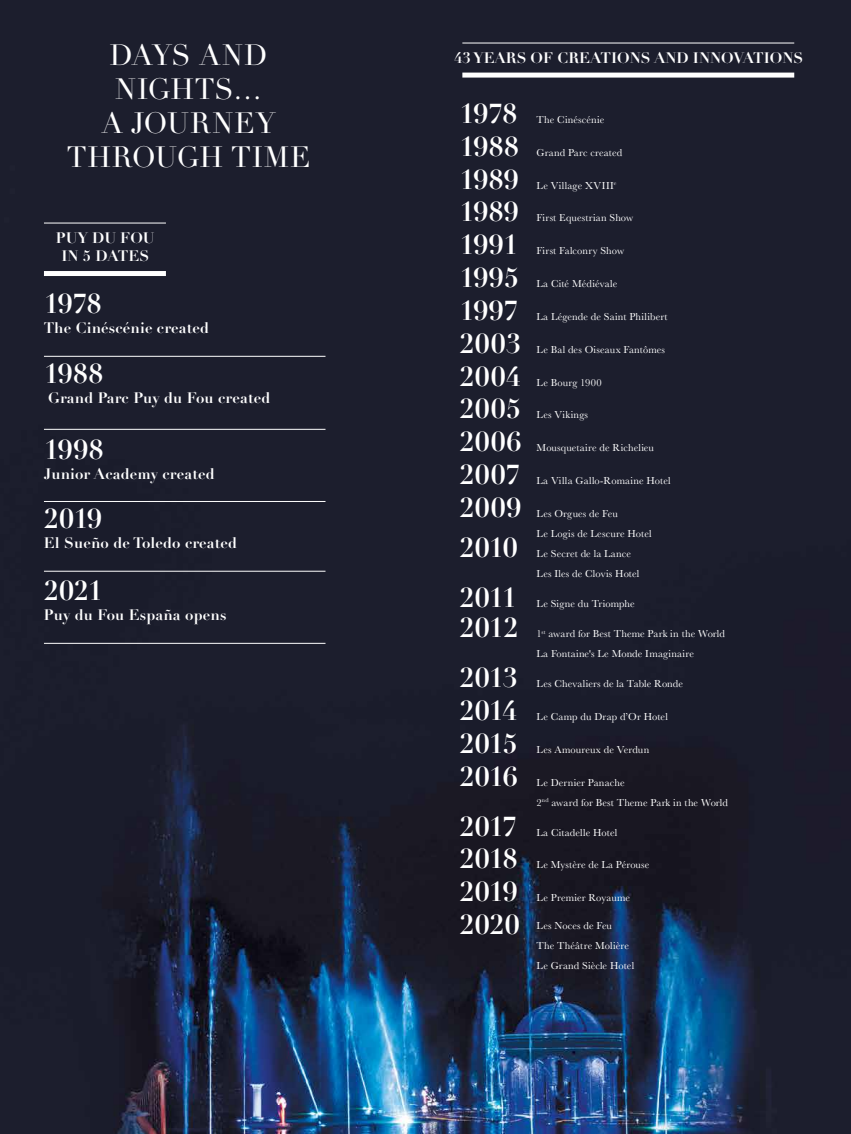
<style>
.page{position:relative;width:851px;height:1134px;background:#fff}
.page>*{position:absolute;margin:0;border:0;box-sizing:border-box;transform-origin:0 0}
.t1{font:29px/34px "Didot LT Pro";letter-spacing:.01em;color:#fff;text-align:center}
.t2{font:700 27px "Didot LT Std";letter-spacing:.005em;color:#fff}
.t3{font:700 15px/18px "Didot LT Std";letter-spacing:.01em;color:#fff;text-align:center}
.t4{font:10.5px/20px "Baskerville";letter-spacing:.015em;color:#fff}
.t5{font:10.5px "Baskerville";letter-spacing:.04em;color:#fff}
</style>
<div class="page">
<img style="left:0;top:0;width:850px;height:1134px">
<hr style="left:44px;top:356px;width:281px;height:1px;background:#fff">
<hr style="left:44px;top:429px;width:281px;height:1px;background:#fff">
<hr style="left:44px;top:501px;width:281px;height:1px;background:#fff">
<hr style="left:44px;top:571px;width:281px;height:1px;background:#fff">
<hr style="left:44px;top:643px;width:281px;height:1px;background:#fff">
<hr style="left:44px;top:223px;width:122px;height:1px;background:#fff">
<div style="left:44px;top:271px;width:122px;height:5px;background:#fff"></div>
<div style="left:462px;top:73px;width:332px;height:5px;background:#fff"></div>
<hr style="left:462px;top:43px;width:332px;height:1px;background:#fff">
<h1 class="t1" style="left:67px;top:39px;width:245px">DAYS AND<br>NIGHTS…<br>A JOURNEY<br>THROUGH TIME</h1>
<h3 class="t3" style="left:56px;top:229px;width:100px">PUY DU FOU<br>IN 5 DATES</h3>
<h2 class="t2" style="left:44px;top:287px;width:59px">1978</h2>
<h3 class="t3" style="left:44px;top:319px;width:166px">The Cinéscénie created</h3>
<h2 class="t2" style="left:44px;top:357px;width:61px">1988</h2>
<h3 class="t3" style="left:48px;top:389px;width:223px">Grand Parc Puy du Fou created</h3>
<h2 class="t2" style="left:44px;top:433px;width:61px">1998</h2>
<h3 class="t3" style="left:44px;top:465px;width:172px">Junior Academy created</h3>
<h2 class="t2" style="left:44px;top:502px;width:60px">2019</h2>
<h3 class="t3" style="left:44px;top:534px;width:194px">El Sueño de Toledo created</h3>
<h2 class="t2" style="left:44px;top:574px;width:60px">2021</h2>
<h3 class="t3" style="left:44px;top:606px;width:184px">Puy du Fou España opens</h3>
<h3 class="t3" style="left:454px;top:49px;width:350px">43 YEARS OF CREATIONS AND INNOVATIONS</h3>
<h2 class="t2" style="left:459px;top:97px;width:59px">1978</h2>
<h2 class="t2" style="left:459px;top:130px;width:61px">1988</h2>
<h2 class="t2" style="left:459px;top:162px;width:61px">1989</h2>
<h2 class="t2" style="left:459px;top:195px;width:61px">1989</h2>
<h2 class="t2" style="left:459px;top:228px;width:60px">1991</h2>
<h2 class="t2" style="left:459px;top:261px;width:61px">1995</h2>
<h2 class="t2" style="left:459px;top:294px;width:61px">1997</h2>
<h2 class="t2" style="left:459px;top:327px;width:63px">2003</h2>
<h2 class="t2" style="left:459px;top:359px;width:63px">2004</h2>
<h2 class="t2" style="left:459px;top:392px;width:63px">2005</h2>
<h2 class="t2" style="left:459px;top:425px;width:64px">2006</h2>
<h2 class="t2" style="left:459px;top:458px;width:62px">2007</h2>
<h2 class="t2" style="left:459px;top:491px;width:63px">2009</h2>
<h2 class="t2" style="left:459px;top:531px;width:60px">2010</h2>
<h2 class="t2" style="left:459px;top:581px;width:59px">2011</h2>
<h2 class="t2" style="left:459px;top:611px;width:60px">2012</h2>
<h2 class="t2" style="left:459px;top:661px;width:60px">2013</h2>
<h2 class="t2" style="left:459px;top:694px;width:59px">2014</h2>
<h2 class="t2" style="left:459px;top:726px;width:60px">2015</h2>
<h2 class="t2" style="left:459px;top:759px;width:60px">2016</h2>
<h2 class="t2" style="left:459px;top:809px;width:59px">2017</h2>
<h2 class="t2" style="left:459px;top:842px;width:60px">2018</h2>
<h2 class="t2" style="left:459px;top:875px;width:60px">2019</h2>
<p class="t4" style="left:536px;top:110px;width:69px">The Cinéscénie</p>
<p class="t4" style="left:536px;top:143px;width:87px">Grand Parc created</p>
<p class="t5" style="left:536px;top:179px;width:81px">Le Village XVIII<sup>e</sup></p>
<p class="t4" style="left:536px;top:208px;width:98px">First Equestrian Show</p>
<p class="t4" style="left:536px;top:241px;width:89px">First Falconry Show</p>
<p class="t4" style="left:536px;top:274px;width:82px">La Cité Médiévale</p>
<p class="t4" style="left:536px;top:307px;width:132px">La Légende de Saint Philibert</p>
<p class="t4" style="left:536px;top:340px;width:130px">Le Bal des Oiseaux Fantômes</p>
<p class="t4" style="left:536px;top:372px;width:67px">Le Bourg 1900</p>
<p class="t4" style="left:536px;top:405px;width:53px">Les Vikings</p>
<p class="t4" style="left:536px;top:438px;width:119px">Mousquetaire de Richelieu</p>
<p class="t4" style="left:536px;top:471px;width:136px">La Villa Gallo-Romaine Hotel</p>
<p class="t4" style="left:536px;top:504px;width:117px">Les Orgues de Feu<br>Le Logis de Lescure Hotel</p>
<p class="t4" style="left:536px;top:544px;width:104px">Le Secret de la Lance<br>Les Iles de Clovis Hotel</p>
<p class="t4" style="left:536px;top:594px;width:100px">Le Signe du Triomphe</p>
<p class="t4" style="left:536px;top:624px;width:190px">1<sup>st</sup> award for Best Theme Park in the World<br>La Fontaine's Le Monde Imaginaire</p>
<p class="t4" style="left:536px;top:674px;width:148px">Les Chevaliers de la Table Ronde</p>
<p class="t4" style="left:536px;top:707px;width:133px">Le Camp du Drap d’Or Hotel</p>
<p class="t4" style="left:536px;top:739px;width:114px">Les Amoureux de Verdun</p>
<p class="t4" style="left:536px;top:772px;width:193px">Le Dernier Panache<br>2<sup>nd</sup> award for Best Theme Park in the World</p>
<p class="t4" style="left:536px;top:822px;width:82px">La Citadelle Hotel</p>
<p class="t4" style="left:536px;top:855px;width:114px">Le Mystère de La Pérouse</p>
<p class="t4" style="left:536px;top:888px;width:95px">Le Premier Royaume</p>
<h2 class="t2" style="left:459px;top:908px;width:62px">2020</h2>
<p class="t4" style="left:536px;top:916px;width:99px">Les Noces de Feu<br>The Théâtre Molière<br>Le Grand Siècle Hotel</p>
</div>
